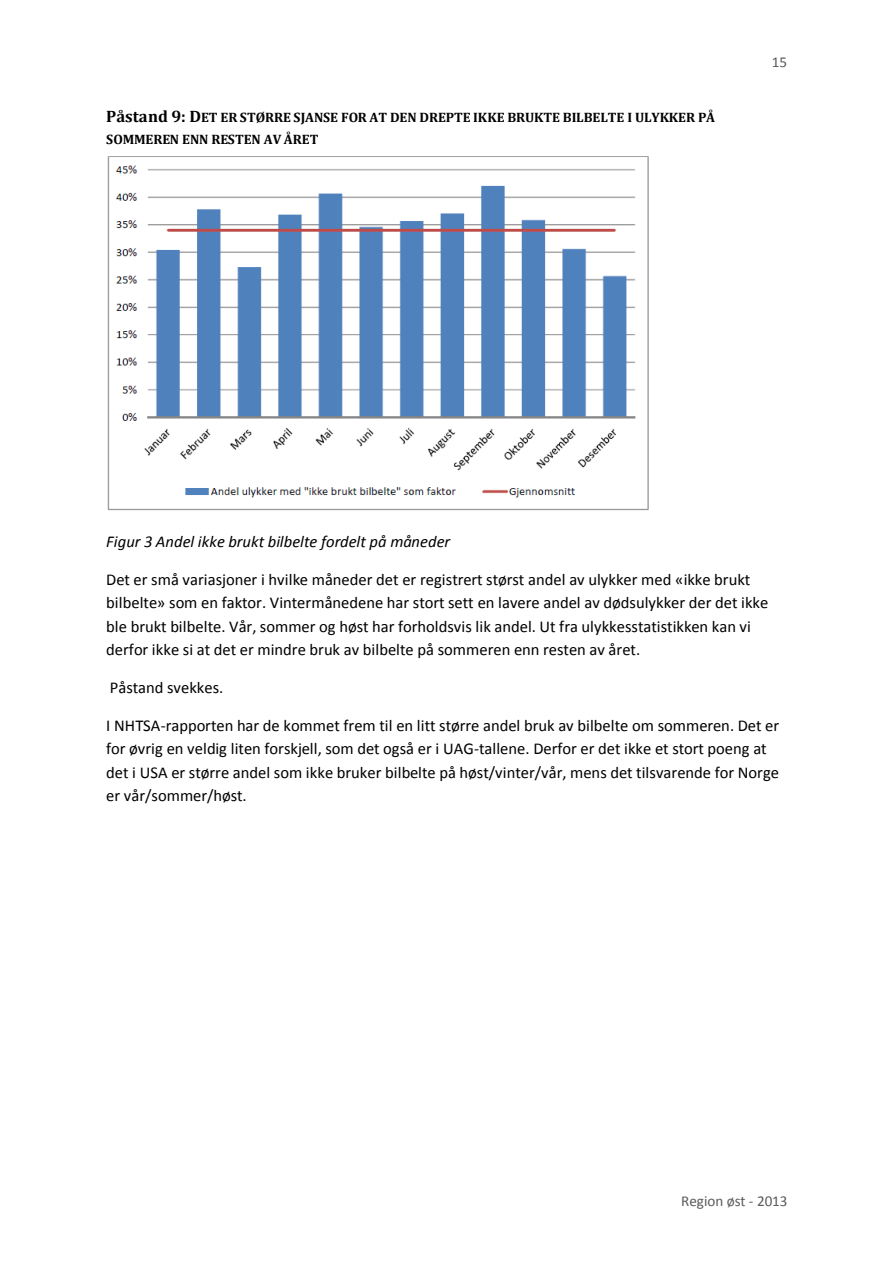
<style>
.page{position:relative;width:893px;height:1263px;background:#fff}
.page>*{position:absolute;margin:0;border:0;box-sizing:border-box;transform-origin:0 0}
.t1{font:16.5px/23.1px "Calibri";color:#000}
.t2{font:italic 16.5px "Calibri";letter-spacing:.005em;color:#000}
.t3{font:15.15px "Calibri";letter-spacing:-.005em;color:#5a5a5a}
.t4{font:700 13.65px/22.4px "Cambria";letter-spacing:-.005em;color:#000}
.s1{font-size:16.5px}
</style>
<div class="page">
<img style="left:107px;top:156px;width:542px;height:355px">
<h3 class="t4" style="left:106px;top:106px;width:610px"><span class="s1">Påstand 9: D</span>ET ER STØRRE SJANSE FOR AT DEN DREPTE IKKE BRUKTE BILBELTE I ULYKKER PÅ<br>SOMMEREN ENN RESTEN AV ÅRET</h3>
<p class="t3" style="left:772px;top:56px;width:17px">15</p>
<p class="t2" style="left:106px;top:535px;width:345px">Figur 3 Andel ikke brukt bilbelte fordelt på måneder</p>
<p class="t1" style="left:106px;top:570px;width:664px">Det er små variasjoner i hvilke måneder det er registrert størst andel av ulykker med «ikke brukt bilbelte» som en faktor. Vintermånedene har stort sett en lavere andel av dødsulykker der det ikke ble brukt bilbelte. Vår, sommer og høst har forholdsvis lik andel. Ut fra ulykkesstatistikken kan vi derfor ikke si at det er mindre bruk av bilbelte på sommeren enn resten av året.</p>
<p class="t1" style="left:110px;top:677px;width:115px">Påstand svekkes.</p>
<p class="t1" style="left:106px;top:715px;width:674px">I NHTSA-rapporten har de kommet frem til en litt større andel bruk av bilbelte om sommeren. Det er for øvrig en veldig liten forskjell, som det også er i UAG-tallene. Derfor er det ikke et stort poeng at det i USA er større andel som ikke bruker bilbelte på høst/vinter/vår, mens det tilsvarende for Norge er vår/sommer/høst.</p>
<p class="t3" style="left:681px;top:1195px;width:108px">Region øst - 2013</p>
</div>
